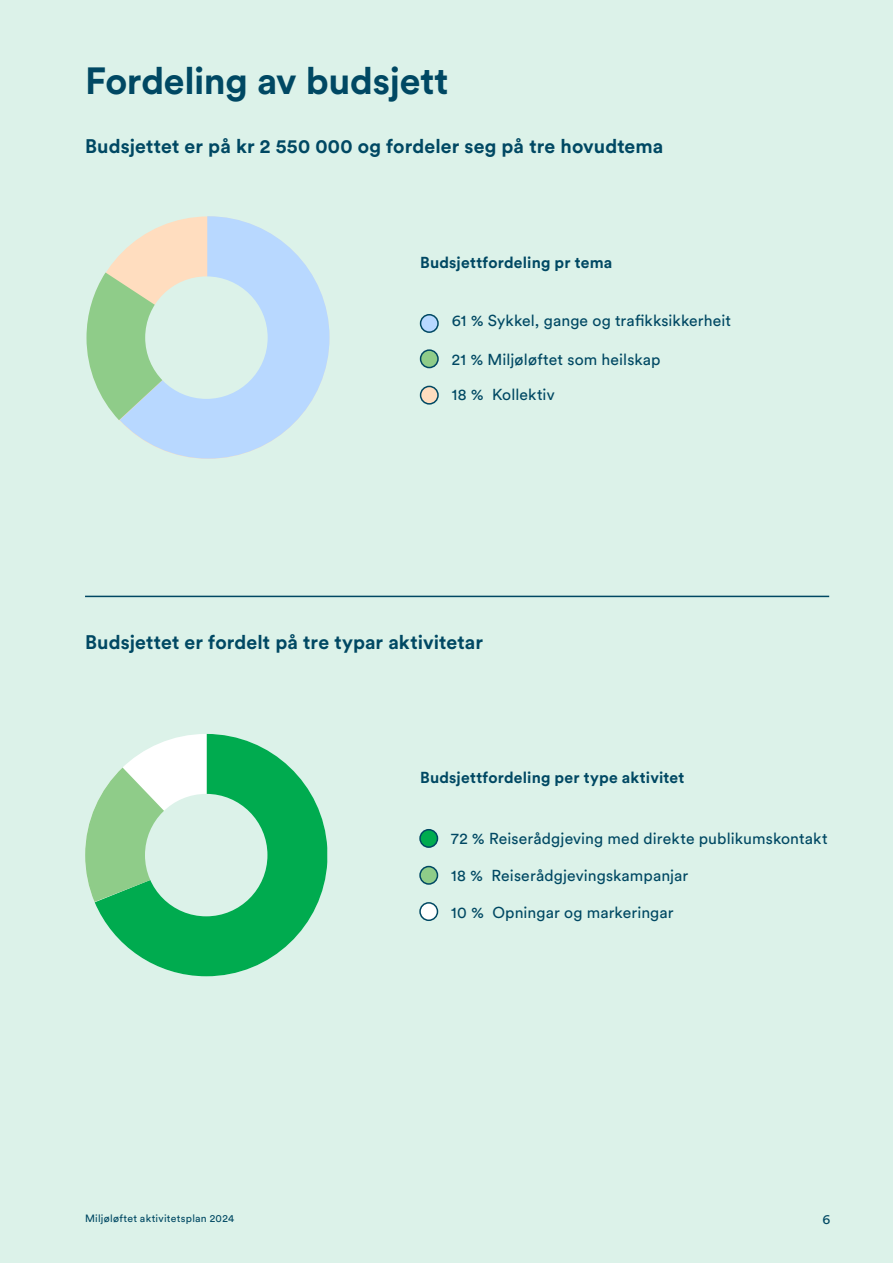
<style>
.page{position:relative;width:893px;height:1263px;background:#dcf2e9}
.page>*{position:absolute;margin:0;border:0;box-sizing:border-box;transform-origin:0 0}
.t1{font:700 37.5px "Circular Pro";letter-spacing:-.01em;color:#004863}
.t2{font:700 19.5px "Circular Pro";letter-spacing:.005em;color:#004863}
.t3{font:15.75px "Circular Pro";letter-spacing:.005em;color:#004863}
.t4{font:700 15.75px "Circular Pro";letter-spacing:.01em;color:#004863}
.t5{font:13.5px "Circular Pro";color:#004863}
.t6{font:10.5px "Circular Pro";letter-spacing:.025em;color:#004863}
</style>
<div class="page">
<div style="left:421px;top:350px;width:17px;height:18px;background:#8fcc89;border-radius:50%"></div>
<div style="left:420px;top:349px;width:19px;height:19px;border:2px solid #004863;border-radius:50%"></div>
<div style="left:421px;top:315px;width:17px;height:17px;background:#b8d8ff;border-radius:50%"></div>
<div style="left:420px;top:314px;width:19px;height:19px;border:2px solid #004863;border-radius:50%"></div>
<div style="left:421px;top:386px;width:17px;height:18px;background:#ffddbf;border-radius:50%"></div>
<div style="left:420px;top:386px;width:19px;height:19px;border:2px solid #004863;border-radius:50%"></div>
<hr style="left:85px;top:596px;width:744px;height:1px;background:#004863">
<div style="left:420px;top:866px;width:17px;height:18px;background:#8fcc89;border-radius:50%"></div>
<div style="left:419px;top:866px;width:19px;height:19px;border:2px solid #004863;border-radius:50%"></div>
<div style="left:420px;top:830px;width:17px;height:17px;background:#00ab4f;border-radius:50%"></div>
<div style="left:419px;top:829px;width:19px;height:19px;border:2px solid #004863;border-radius:50%"></div>
<div style="left:420px;top:903px;width:17px;height:17px;background:#fff;border-radius:50%"></div>
<div style="left:419px;top:902px;width:19px;height:19px;border:2px solid #004863;border-radius:50%"></div>
<svg style="left:120px;top:216px;width:210px;height:243px;fill:#b8d8ff"></svg>
<svg style="left:87px;top:272px;width:120px;height:148px;background:#abd4ad"></svg>
<div style="left:145px;top:276px;width:123px;height:123px;background:#dcf2e9;border-radius:50%"></div>
<svg style="left:95px;top:734px;width:232px;height:242px;fill:#00ab4f"></svg>
<svg style="left:85px;top:767px;width:123px;height:135px;background:#a4d8a8"></svg>
<div style="left:145px;top:794px;width:122px;height:122px;background:#dcf2e9;border-radius:50%"></div>
<h1 class="t1" style="left:85px;top:55px;width:365px">Fordeling av budsjett</h1>
<p class="t2" style="left:85px;top:133px;width:580px">Budsjettet er på kr 2 550 000 og fordeler seg på tre hovudtema</p>
<p class="t4" style="left:420px;top:252px;width:194px">Budsjettfordeling pr tema</p>
<p class="t3" style="left:452px;top:310px;width:281px">61 % Sykkel, gange og trafikksikkerheit</p>
<p class="t3" style="left:452px;top:349px;width:210px">21 % Miljøløftet som heilskap</p>
<p class="t3" style="left:452px;top:384px;width:104px">18 % Kollektiv</p>
<p class="t2" style="left:85px;top:628px;width:399px">Budsjettet er fordelt på tre typar aktivitetar</p>
<p class="t4" style="left:420px;top:767px;width:266px">Budsjettfordeling per type aktivitet</p>
<p class="t3" style="left:451px;top:828px;width:378px">72 % Reiserådgjeving med direkte publikumskontakt</p>
<p class="t3" style="left:451px;top:865px;width:239px">18 % Reiserådgjevingskampanjar</p>
<p class="t3" style="left:451px;top:902px;width:224px">10 % Opningar og markeringar</p>
<p class="t6" style="left:85px;top:1211px;width:151px">Miljøløftet aktivitetsplan 2024</p>
<p class="t5" style="left:822px;top:1210px;width:9px">6</p>
</div>
